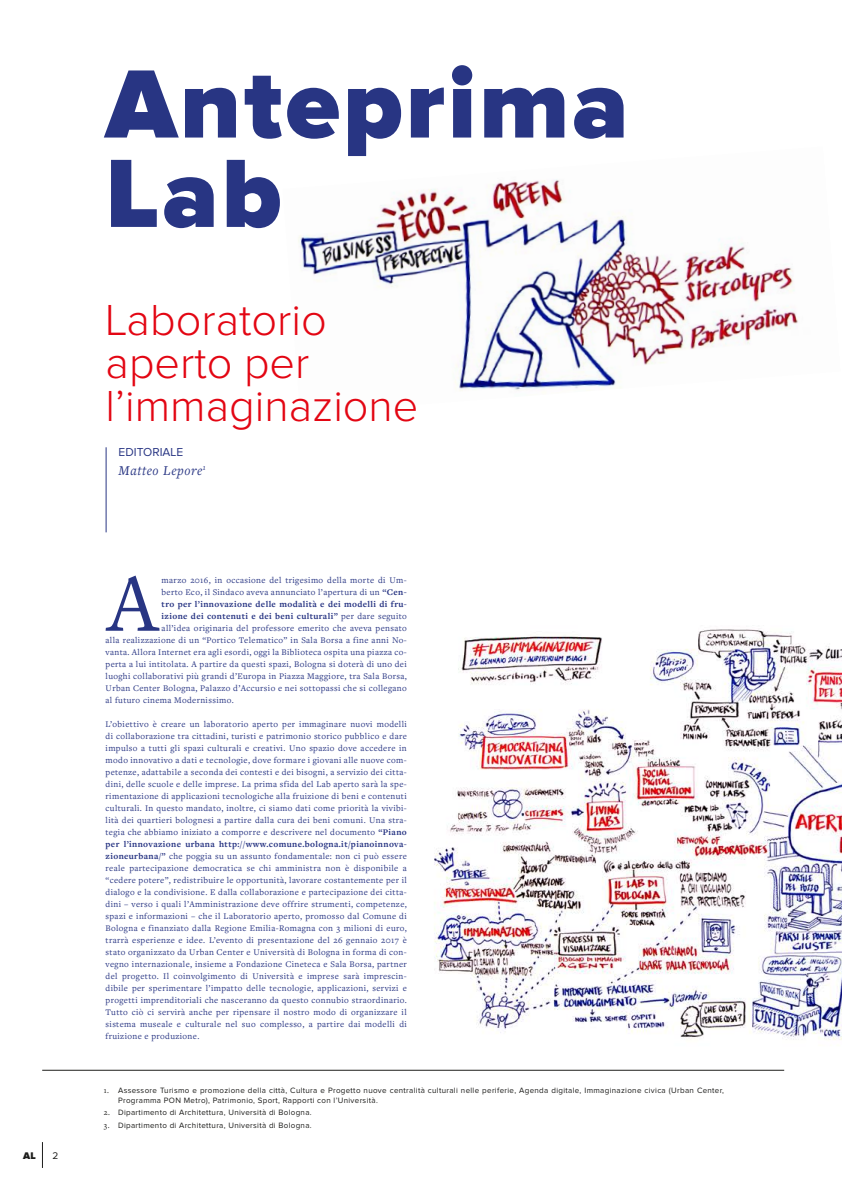
<style>
.page{position:relative;width:842px;height:1191px;background:#fff}
.page>*{position:absolute;margin:0;border:0;box-sizing:border-box;transform-origin:0 0}
.t1{font:900 100.5px/89.3px "Proxima Nova";letter-spacing:.03em;color:#283583}
.t2{font:85.8px "Freight Text Pro";color:#283583}
.t3{font:300 45px/43px "Proxima Nova";color:#e30613}
.t4{font:italic 14px "Freight Text Pro";letter-spacing:.04em;color:#283583}
.t5{font:12px "Proxima Nova";color:#283583}
.t6{font:900 10px "Proxima Nova";color:#1d1d1b}
.t7{font:10px "Proxima Nova";color:#1d1d1b}
.t8{font:9px/12px "Freight Text Pro";letter-spacing:.04em;color:#283583;text-align:justify}
.t9{font:700 9px "Freight Text Pro";letter-spacing:.04em;color:#283583}
.t10{font:8px/9.6px "Proxima Nova";letter-spacing:.04em;color:#1d1d1b}
.s1{font-weight:700}
.s2{font-weight:400}
.s3{font-family:"Freight Text Pro";font-size:8.2px}
</style>
<div class="page">
<svg style="left:42px;top:1142px;width:1px;height:26px"></svg>
<img style="left:298px;top:179px;width:500px;height:212px">
<hr style="left:106px;top:447px;width:1px;height:85px;background:#283583">
<img style="left:434px;top:629px;width:408px;height:411px">
<hr style="left:42px;top:1070px;width:742px;height:1px;background:#1d1d1b">
<p class="t6" style="left:23px;top:1151px;width:14px">AL</p>
<p class="t7" style="left:52px;top:1151px;width:7px">2</p>
<h1 class="t1" style="left:106px;top:64px;width:524px">Anteprima<br>Lab</h1>
<h3 class="t3" style="left:106px;top:300px;width:314px">Laboratorio aperto per l’immaginazione</h3>
<h3 class="t5" style="left:119px;top:446px;width:66px">EDITORIALE</h3>
<h3 class="t4" style="left:119px;top:461px;width:89px">Matteo Lepore<sup>1</sup></h3>
<h2 class="t2" style="left:107px;top:546px;width:53px">A</h2>
<p class="t8" style="left:162px;top:573px;width:247px">marzo 2016, in occasione del trigesimo della morte di Um-</p>
<p class="t8" style="left:162px;top:585px;width:247px">berto Eco, il Sindaco aveva annunciato l’apertura di un <span class="s1">“Cen-</span></p>
<p class="t9" style="left:162px;top:598px;width:247px">tro per l’innovazione delle modalità e dei modelli di fru-</p>
<p class="t9" style="left:162px;top:610px;width:247px">izione dei contenuti e dei beni culturali” <span class="s2">per dare seguito</span></p>
<p class="t8" style="left:162px;top:621px;width:247px">all’idea originaria del professore emerito che aveva pensato</p>
<p class="t8" style="left:106px;top:633px;width:303px">alla realizzazione di un “Portico Telematico” in Sala Borsa a fine anni No-</p>
<p class="t8" style="left:106px;top:645px;width:303px">vanta. Allora Internet era agli esordi, oggi la Biblioteca ospita una piazza co-</p>
<p class="t8" style="left:106px;top:657px;width:303px">perta a lui intitolata. A partire da questi spazi, Bologna si doterà di uno dei</p>
<p class="t8" style="left:106px;top:669px;width:303px">luoghi collaborativi più grandi d’Europa in Piazza Maggiore, tra Sala Borsa,</p>
<p class="t8" style="left:106px;top:681px;width:303px">Urban Center Bologna, Palazzo d’Accursio e nei sottopassi che si collegano</p>
<p class="t8" style="left:106px;top:693px;width:130px">al futuro cinema Modernissimo.</p>
<p class="t8" style="left:106px;top:717px;width:303px">L’obiettivo è creare un laboratorio aperto per immaginare nuovi modelli di collaborazione tra cittadini, turisti e patrimonio storico pubblico e dare impulso a tutti gli spazi culturali e creativi. Uno spazio dove accedere in modo innovativo a dati e tecnologie, dove formare i giovani alle nuove com&shy;petenze, adattabile a seconda dei contesti e dei bisogni, a servizio dei citta&shy;dini, delle scuole e delle imprese. La prima sfida del Lab aperto sarà la spe&shy;rimentazione di applicazioni tecnologiche alla fruizione di beni e contenuti culturali. In questo mandato, inoltre, ci siamo dati come priorità la vivibi&shy;lità dei quartieri bolognesi a partire dalla cura dei beni comuni. Una stra&shy;tegia che abbiamo iniziato a comporre e descrivere nel documento <span class="s1">“Piano per l’innovazione urbana http://www.comune.bologna.it/pianoinnova&shy;zioneurbana/”</span> che poggia su un assunto fondamentale: non ci può essere reale partecipazione democratica se chi amministra non è disponibile a “cedere potere”, redistribuire le opportunità, lavorare costantemente per il dialogo e la condivisione. E dalla collaborazione e partecipazione dei citta&shy;dini – verso i quali l’Amministrazione deve offrire strumenti, competenze, spazi e informazioni – che il Laboratorio aperto, promosso dal Comune di Bologna e finanziato dalla Regione Emilia-Romagna con 3 milioni di euro, trarrà esperienze e idee. L’evento di presentazione del 26 gennaio 2017 è stato organizzato da Urban Center e Università di Bologna in forma di con&shy;vegno internazionale, insieme a Fondazione Cineteca e Sala Borsa, partner del progetto. Il coinvolgimento di Università e imprese sarà imprescin&shy;dibile per sperimentare l’impatto delle tecnologie, applicazioni, servizi e progetti imprenditoriali che nasceranno da questo connubio straordinario.<br>Tutto ciò ci servirà anche per ripensare il nostro modo di organizzare il sistema museale e culturale nel suo complesso, a partire dai modelli di fruizione e produzione.</p>
<p class="t10" style="left:118px;top:1086px;width:607px;text-indent:-14px"><span class="s3">1.</span> Assessore Turismo e promozione della città, Cultura e Progetto nuove centralità culturali nelle periferie, Agenda digitale, Immaginazione civica (Urban Center,<br>Programma PON Metro), Patrimonio, Sport, Rapporti con l’Università.</p>
<p class="t10" style="left:104px;top:1108px;width:209px"><span class="s3">2.</span> Dipartimento di Architettura, Università di Bologna.</p>
<p class="t10" style="left:104px;top:1120px;width:209px"><span class="s3">3.</span> Dipartimento di Architettura, Università di Bologna.</p>
</div>
